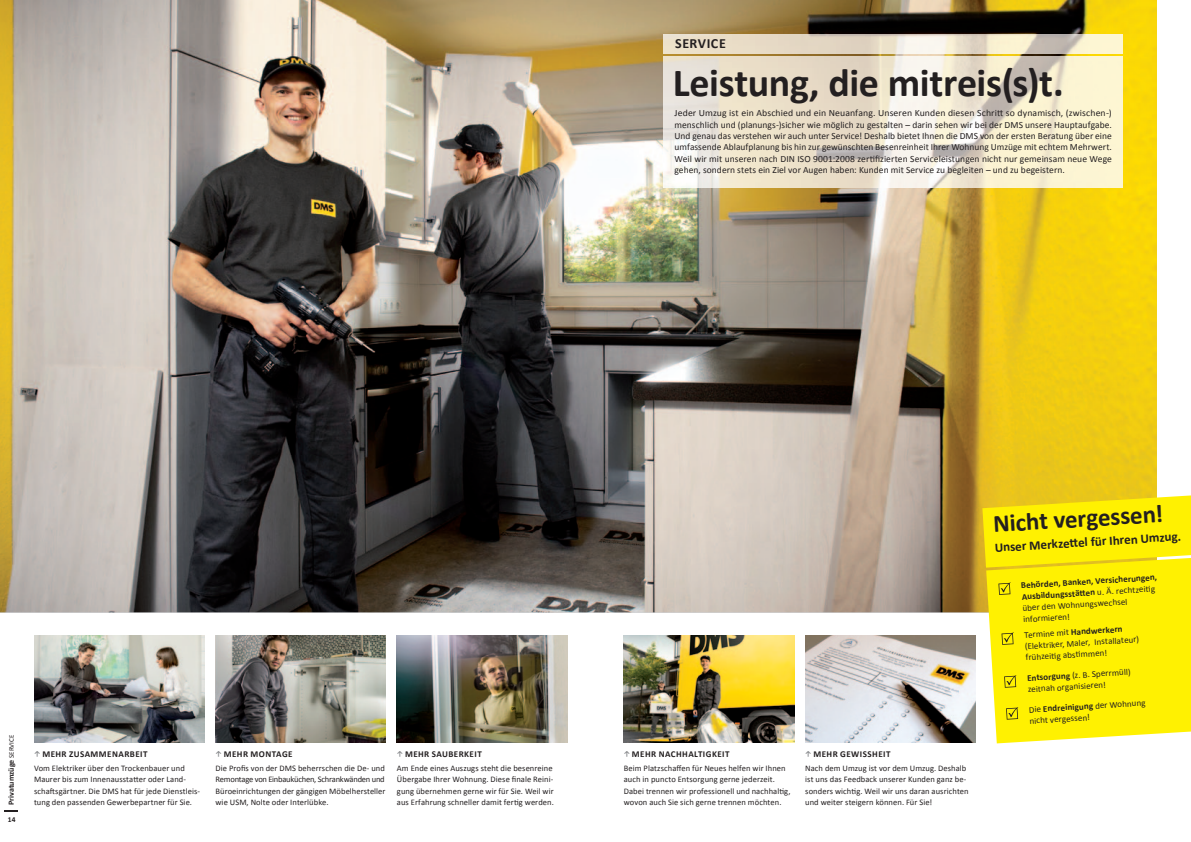
<style>
.page{position:relative;width:1191px;height:842px;background:#fff}
.page>*{position:absolute;margin:0;border:0;box-sizing:border-box;transform-origin:0 0}
.t1{font:700 40px "Calibri";letter-spacing:-.01em;color:#231f20}
.t2{font:700 25px "Calibri";color:#231f20}
.t3{font:700 14px "Calibri";letter-spacing:.04em;color:#231f20}
.t4{font:700 13px "Calibri";color:#231f20}
.t5{font:9.5px/11.3px "Calibri";letter-spacing:.005em;color:#231f20;text-align:justify}
.t6{font:700 9px/11.5px "Calibri";letter-spacing:.05em;color:#231f20}
.t7{font:9px/11.5px "Calibri";color:#231f20}
.t8{font:8.5px/11.3px "Calibri";letter-spacing:.01em;color:#231f20}
.t9{font:700 8px "Calibri";color:#231f20}
.t10{font:700 7.5px "Calibri";color:#231f20}
.s1{font-weight:400;font-size:7px}
.s2{font-size:7px;color:#808285}
.s3{font-weight:400}
.s4{font-weight:700}
</style>
<div class="page">
<img style="left:0;top:0;width:1157px;height:612px">
<img style="left:397px;top:635px;width:170px;height:108px">
<img style="left:624px;top:635px;width:170px;height:108px">
<img style="left:34px;top:635px;width:170px;height:108px">
<img style="left:215px;top:635px;width:171px;height:108px">
<img style="left:805px;top:635px;width:170px;height:108px">
<svg style="left:982px;top:495px;width:209px;height:248px;background:#fcee0f"></svg>
<img style="left:663px;top:34px;width:460px;height:20px">
<img style="left:663px;top:57px;width:460px;height:130px">
<svg style="left:5px;top:810px;width:13px;height:1px"></svg>
<h3 class="t3" style="left:675px;top:35px;width:52px">SERVICE</h3>
<h1 class="t1" style="left:673px;top:58px;width:392px">Leistung, die mitreis(s)t.</h1>
<p class="t5" style="left:674px;top:107px;width:439px">Jeder Umzug ist ein Abschied und ein Neuanfang. Unseren Kunden diesen Schritt so dynamisch, (zwischen-) menschlich und (planungs-)sicher wie möglich zu gestalten – darin sehen wir bei der DMS unsere Hauptaufgabe.<br>Und genau das verstehen wir auch unter Service! Deshalb bietet Ihnen die DMS von der ersten Beratung über eine umfassende Ablaufplanung bis hin zur gewünschten Besenreinheit Ihrer Wohnung Umzüge mit echtem Mehrwert.<br>Weil wir mit unseren nach DIN ISO 9001:2008 zertifizierten Serviceleistungen nicht nur gemeinsam neue Wege gehen, sondern stets ein Ziel vor Augen haben: Kunden mit Service zu begleiten – und zu begeistern.</p>
<p class="t9" style="left:6px;top:805px;width:72px;rotate:-90deg">Privatumzüge <span class="s1">SERVICE</span></p>
<p class="t10" style="left:8px;top:815px;width:9px">14</p>
<p class="t6" style="left:34px;top:748px;width:115px"><span class="s2">↑</span> MEHR ZUSAMMENARBEIT</p>
<p class="t8" style="left:34px;top:762px;width:168px">Vom Elektriker über den Trockenbauer und Maurer bis zum Innenausstatter oder Land&shy;schaftsgärtner. Die DMS hat für jede Dienstleis&shy;tung den passenden Gewerbepartner für Sie.</p>
<p class="t6" style="left:215px;top:748px;width:79px"><span class="s2">↑</span> MEHR MONTAGE</p>
<p class="t8" style="left:215px;top:762px;width:171px;text-align:justify">Die Profis von der DMS beherrschen die De- und Remontage von Einbauküchen, Schrankwänden und Büroeinrichtungen der gängigen Möbelhersteller wie USM, Nolte oder Interlübke.</p>
<p class="t6" style="left:397px;top:748px;width:86px"><span class="s2">↑</span> MEHR SAUBERKEIT</p>
<p class="t8" style="left:397px;top:762px;width:158px">Am Ende eines Auszugs steht die besenreine Übergabe Ihrer Wohnung. Diese finale Reini&shy;gung übernehmen gerne wir für Sie. Weil wir aus Erfahrung schneller damit fertig werden.</p>
<p class="t6" style="left:624px;top:748px;width:107px"><span class="s2">↑</span> MEHR NACHHALTIGKEIT</p>
<p class="t8" style="left:624px;top:762px;width:168px">Beim Platzschaffen für Neues helfen wir Ihnen auch in puncto Entsorgung gerne jederzeit.<br>Dabei trennen wir professionell und nachhaltig, wovon auch Sie sich gerne trennen möchten.</p>
<p class="t6" style="left:805px;top:748px;width:87px"><span class="s2">↑</span> MEHR GEWISSHEIT</p>
<p class="t8" style="left:805px;top:762px;width:165px">Nach dem Umzug ist vor dem Umzug. Deshalb ist uns das Feedback unserer Kunden ganz be&shy;sonders wichtig. Weil wir uns daran ausrichten und weiter steigern können. Für Sie!</p>
<h2 class="t2" style="left:992px;top:507px;width:172px;rotate:-3deg">Nicht vergessen!</h2>
<h3 class="t4" style="left:994px;top:539px;width:188px;rotate:-3deg">Unser Merkzett el für Ihren Umzug.</h3>
<p class="t6" style="left:1020px;top:578px;width:138px;rotate:-3deg">Behörden, Banken, Versicherungen,<br>Ausbildungsstätt en <span class="s3">u. Ä. rechtzeiti g über den Wohnungswechsel informieren!</span></p>
<p class="t7" style="left:1024px;top:628px;width:116px;rotate:-3deg">Termine mit <span class="s4">Handwerkern </span>(Elektriker, Maler, Installateur) frühzeiti g absti mmen!</p>
<p class="t7" style="left:1027px;top:671px;width:105px;rotate:-3deg"><span class="s4">Entsorgung</span> (z. B. Sperrmüll) zeitnah organisieren!</p>
<p class="t7" style="left:1028px;top:702px;width:118px;line-height:11.8px;rotate:-3deg">Die <span class="s4">Endreinigung</span> der Wohnung nicht vergessen!</p>
</div>
